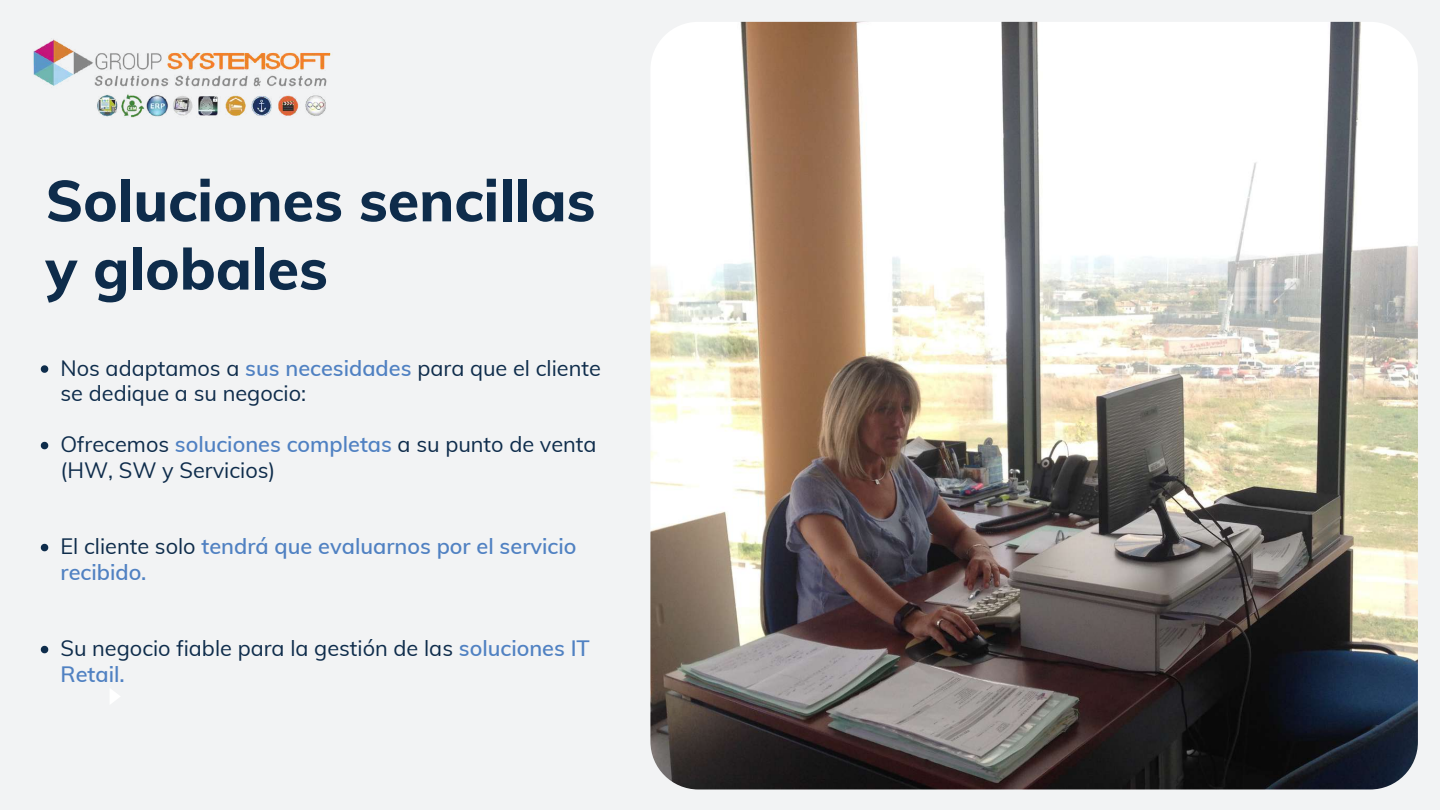
<style>
.page{position:relative;width:1440px;height:810px;background:#f2f3f4}
.page>*{position:absolute;margin:0;border:0;box-sizing:border-box;transform-origin:0 0}
.t1{font:800 57.2px/68.2px "Muli";color:#0e2c4b}
.t2{font:21.7px/25.5px "Muli";color:#0e2c4b}
.t3{font:600 21.7px/25.5px "Muli";color:#5081c2}
.s1{font-weight:600;color:#5081c2}
.s2{font-weight:400;color:#0e2c4b}
</style>
<div class="page">
<img style="left:650px;top:22px;width:768px;height:767px;border-radius:48px">
<svg style="left:110px;top:689px;width:10px;height:15px"></svg>
<svg style="left:41px;top:365px;width:7px;height:8px"></svg>
<svg style="left:41px;top:442px;width:7px;height:7px"></svg>
<svg style="left:41px;top:544px;width:7px;height:7px"></svg>
<svg style="left:41px;top:646px;width:7px;height:7px"></svg>
<img style="left:33px;top:39px;width:298px;height:79px">
<h1 class="t1" style="left:46px;top:166px;width:551px">Soluciones sencillas y globales</h1>
<p class="t2" style="left:61px;top:355px;width:542px">Nos adaptamos a <span class="s1">sus necesidades</span> para que el cliente se dedique a su negocio:</p>
<p class="t2" style="left:61px;top:431px;width:538px">Ofrecemos <span class="s1">soluciones completas</span> a su punto de venta (HW, SW y Servicios)</p>
<p class="t3" style="left:61px;top:533px;width:517px"><span class="s2">El cliente solo</span> tendrá que evaluarnos por el servicio recibido.</p>
<p class="t2" style="left:61px;top:635px;width:531px">Su negocio fiable para la gestión de las <span class="s1">soluciones IT<br>Retail.</span></p>
</div>
